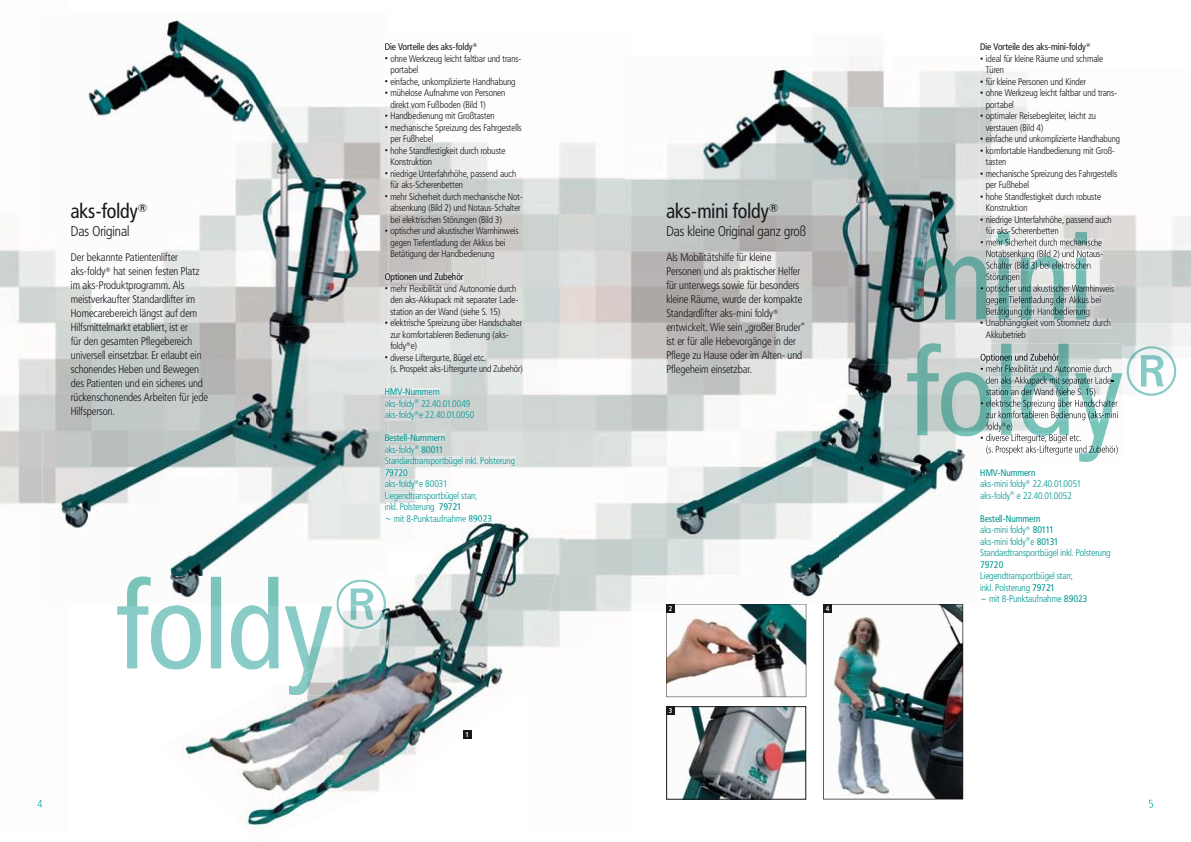
<style>
.page{position:relative;width:1191px;height:842px;background:#fff}
.page>*{position:absolute;margin:0;border:0;box-sizing:border-box;transform-origin:0 0}
.t1{font:20px "Frutiger Condensed BQ";color:#1a171c}
.t2{font:300 14px "Frutiger Condensed BQ";color:#1a171c}
.t3{font:300 11px/14px "Frutiger Condensed BQ";color:#1a171c}
.t4{font:300 9.5px/11.5px "Frutiger Condensed BQ";color:#1a171c}
.t5{font:300 9.5px/11.5px "Frutiger Condensed BQ";color:#009790}
.t6{font:9.5px "Frutiger Condensed BQ";color:#1a171c}
.t7{font:9.5px "Frutiger Condensed BQ";letter-spacing:-.01em;color:#009790}
.t8{font:700 7px "Frutiger Condensed BQ";color:#fff}
.s1{font-weight:400}
</style>
<div class="page">
<img style="left:0;top:249px;width:43px;height:557px">
<img style="left:388px;top:105px;width:237px;height:449px">
<img style="left:979px;top:70px;width:212px;height:172px">
<img style="left:1087px;top:242px;width:104px;height:104px">
<img style="left:979px;top:320px;width:108px;height:23px">
<img style="left:564px;top:554px;width:66px;height:58px">
<img style="left:630px;top:604px;width:70px;height:196px">
<img style="left:806px;top:624px;width:34px;height:176px">
<img style="left:772px;top:799px;width:34px;height:1px">
<img style="left:700px;top:799px;width:72px;height:1px">
<svg style="left:37px;top:800px;width:5px;height:8px"></svg>
<svg style="left:1149px;top:800px;width:4px;height:8px"></svg>
<img style="left:986px;top:227px;width:72px;height:5px">
<svg style="left:1092px;top:238px;width:11px;height:21px"></svg>
<img style="left:1092px;top:284px;width:22px;height:10px">
<svg style="left:1092px;top:296px;width:9px;height:9px"></svg>
<img style="left:986px;top:319px;width:125px;height:9px">
<img style="left:388px;top:273px;width:75px;height:9px">
<img style="left:388px;top:388px;width:51px;height:7px">
<img style="left:388px;top:399px;width:26px;height:10px">
<img style="left:388px;top:411px;width:26px;height:9px">
<img style="left:388px;top:434px;width:56px;height:7px">
<img style="left:388px;top:445px;width:26px;height:10px">
<img style="left:388px;top:457px;width:127px;height:9px">
<img style="left:388px;top:469px;width:19px;height:7px">
<img style="left:388px;top:480px;width:26px;height:9px">
<img style="left:388px;top:491px;width:89px;height:10px">
<img style="left:388px;top:503px;width:49px;height:9px">
<img style="left:388px;top:514px;width:78px;height:6px">
<img style="left:469px;top:515px;width:22px;height:5px">
<img style="left:43px;top:20px;width:345px;height:508px">
<svg style="left:385px;top:43px;width:3px;height:16px"></svg>
<svg style="left:385px;top:273px;width:3px;height:16px"></svg>
<svg style="left:385px;top:388px;width:3px;height:32px"></svg>
<svg style="left:385px;top:434px;width:3px;height:86px"></svg>
<img style="left:159px;top:520px;width:405px;height:306px">
<img style="left:469px;top:520px;width:22px;height:2px">
<img style="left:666px;top:604px;width:140px;height:93px">
<img style="left:668px;top:708px;width:136px;height:89px">
<div style="left:666px;top:706px;width:140px;height:93px;border:1px solid #1a171c"></div>
<img style="left:823px;top:604px;width:140px;height:195px">
<img style="left:625px;top:57px;width:354px;height:205px">
<img style="left:625px;top:262px;width:212px;height:342px">
<img style="left:837px;top:262px;width:107px;height:102px">
<img style="left:837px;top:364px;width:71px;height:197px">
<img style="left:908px;top:462px;width:60px;height:45px">
<div style="left:823px;top:604px;width:8px;height:8px;background:#1a171c"></div>
<div style="left:463px;top:731px;width:8px;height:8px;background:#1a171c"></div>
<div style="left:666px;top:706px;width:9px;height:9px;background:#1a171c"></div>
<div style="left:666px;top:604px;width:9px;height:8px;background:#1a171c"></div>
<img style="left:117px;top:605px;width:215px;height:90px">
<img style="left:127px;top:576px;width:205px;height:29px">
<img style="left:262px;top:661px;width:70px;height:34px">
<img style="left:336px;top:605px;width:26px;height:24px">
<img style="left:336px;top:579px;width:50px;height:26px">
<img style="left:362px;top:605px;width:24px;height:24px">
<svg style="left:373px;top:597px;width:15px;height:8px"></svg>
<img style="left:979px;top:232px;width:113px;height:88px">
<img style="left:986px;top:232px;width:72px;height:2px">
<img style="left:986px;top:238px;width:106px;height:8px">
<img style="left:986px;top:250px;width:106px;height:9px">
<img style="left:986px;top:261px;width:105px;height:9px">
<img style="left:986px;top:273px;width:33px;height:9px">
<img style="left:986px;top:284px;width:106px;height:10px">
<img style="left:986px;top:296px;width:106px;height:9px">
<img style="left:986px;top:307px;width:103px;height:10px">
<img style="left:986px;top:319px;width:106px;height:1px">
<img style="left:913px;top:232px;width:66px;height:88px">
<img style="left:979px;top:343px;width:143px;height:119px">
<img style="left:980px;top:353px;width:79px;height:10px">
<img style="left:986px;top:365px;width:125px;height:7px">
<img style="left:986px;top:376px;width:124px;height:10px">
<img style="left:986px;top:388px;width:109px;height:9px">
<img style="left:986px;top:399px;width:131px;height:10px">
<img style="left:986px;top:411px;width:132px;height:9px">
<img style="left:986px;top:422px;width:15px;height:10px">
<svg style="left:1002px;top:422px;width:10px;height:9px"></svg>
<img style="left:986px;top:434px;width:94px;height:9px">
<img style="left:986px;top:445px;width:129px;height:10px">
<img style="left:907px;top:343px;width:72px;height:119px">
<img style="left:1126px;top:346px;width:50px;height:50px">
<h1 class="t1" style="left:71px;top:199px;width:78px">aks-foldy<sup>®</sup></h1>
<h2 class="t2" style="left:71px;top:223px;width:60px">Das Original</h2>
<p class="t3" style="left:71px;top:250px;width:139px">Der bekannte Patientenlifter aks-foldy<sup>®</sup> hat seinen festen Platz im aks-Produktprogramm. Als meistverkaufter Standardlifter im<br>Homecarebereich längst auf dem<br>Hilfsmittelmarkt etabliert, ist er<br>für den gesamten Pflegebereich universell einsetzbar. Er erlaubt ein schonendes Heben und Bewegen des Patienten und ein sicheres und rückenschonendes Arbeiten für jede<br>Hilfsperson.</p>
<p class="t6" style="left:385px;top:41px;width:94px">Die Vorteile des aks-foldy<sup>®</sup></p>
<p class="t4" style="left:390px;top:53px;width:133px;text-indent:-6px">• ohne Werkzeug leicht faltbar und trans&shy;portabel</p>
<p class="t4" style="left:385px;top:76px;width:132px">• einfache, unkomplizierte Handhabung</p>
<p class="t4" style="left:390px;top:87px;width:116px;text-indent:-6px">• mühelose Aufnahme von Personen direkt vom Fußboden (Bild 1)</p>
<p class="t4" style="left:385px;top:110px;width:112px">• Handbedienung mit Großtasten</p>
<p class="t4" style="left:390px;top:122px;width:133px;text-indent:-6px">• mechanische Spreizung des Fahrgestells per Fußhebel</p>
<p class="t4" style="left:390px;top:145px;width:117px;text-indent:-6px">• hohe Standfestigkeit durch robuste<br>Konstruktion</p>
<p class="t4" style="left:390px;top:168px;width:127px;text-indent:-6px">• niedrige Unterfahrhöhe, passend auch für aks-Scherenbetten</p>
<p class="t4" style="left:390px;top:191px;width:134px;text-indent:-6px">• mehr Sicherheit durch mechanische Not&shy;absenkung (Bild 2) und Notaus-Schalter bei elektrischen Störungen (Bild 3)</p>
<p class="t4" style="left:390px;top:225px;width:130px;text-indent:-6px">• optischer und akustischer Warnhinweis gegen Tiefentladung der Akkus bei<br>Betätigung der Handbedienung</p>
<p class="t6" style="left:385px;top:271px;width:80px">Optionen und Zubehör</p>
<p class="t4" style="left:390px;top:283px;width:129px;text-indent:-6px">• mehr Flexibilität und Autonomie durch den aks-Akkupack mit separater Lade&shy;station an der Wand (siehe S. 15)</p>
<p class="t4" style="left:390px;top:317px;width:133px;text-indent:-6px">• elektrische Spreizung über Handschalter zur komfortableren Bedienung (aks&shy;foldy<sup>®</sup>e)</p>
<p class="t4" style="left:390px;top:352px;width:134px;text-indent:-6px">• diverse Liftergurte, Bügel etc.<br>(s. Prospekt aks-Liftergurte und Zubehör)</p>
<p class="t5" style="left:385px;top:386px;width:91px"><span class="s1">HMV-Nummern </span>aks-foldy<sup>®</sup> 22.40.01.0049 aks-foldy<sup>®</sup>e 22.40.01.0050</p>
<p class="t5" style="left:385px;top:432px;width:132px"><span class="s1">Bestell-Nummern<br></span>aks-foldy<sup>®</sup> <span class="s1">80011<br></span>Standardtransportbügel inkl. Polsterung</p>
<p class="t5" style="left:385px;top:467px;width:109px"><span class="s1">79720<br></span>aks-foldy<sup>®</sup>e 80031<br>Liegendtransportbügel starr, inkl. Polsterung <span class="s1">79721<br></span>~ mit 8-Punktaufnahme <span class="s1">89023</span></p>
<p class="t8" style="left:465px;top:730px;width:5px">1</p>
<h1 class="t1" style="left:666px;top:199px;width:113px">aks-mini foldy<sup>®</sup></h1>
<h2 class="t2" style="left:666px;top:223px;width:141px">Das kleine Original ganz groß</h2>
<p class="t3" style="left:666px;top:250px;width:140px">Als Mobilitätshilfe für kleine Personen und als praktischer Helfer für unterwegs sowie für besonders kleine Räume, wurde der kompakte Standardlifter aks-mini foldy<sup>® </sup>entwickelt. Wie sein „großer Bruder“ ist er für alle Hebevorgänge in der Pflege zu Hause oder im Alten- und Pflegeheim einsetzbar.</p>
<p class="t8" style="left:669px;top:604px;width:5px">2</p>
<p class="t8" style="left:669px;top:706px;width:5px">3</p>
<p class="t8" style="left:825px;top:604px;width:5px">4</p>
<p class="t6" style="left:980px;top:41px;width:112px">Die Vorteile des aks-mini-foldy<sup>®</sup></p>
<p class="t4" style="left:986px;top:53px;width:119px;text-indent:-6px">• ideal für kleine Räume und schmale<br>Türen</p>
<p class="t4" style="left:980px;top:76px;width:107px">• für kleine Personen und Kinder</p>
<p class="t4" style="left:986px;top:87px;width:133px;text-indent:-6px">• ohne Werkzeug leicht faltbar und trans&shy;portabel</p>
<p class="t4" style="left:986px;top:110px;width:112px;text-indent:-6px">• optimaler Reisebegleiter, leicht zu verstauen (Bild 4)</p>
<p class="t4" style="left:980px;top:133px;width:141px">• einfache und unkomplizierte Handhabung</p>
<p class="t4" style="left:986px;top:145px;width:130px;text-indent:-6px">• komfortable Handbedienung mit Groß&shy;tasten</p>
<p class="t4" style="left:986px;top:168px;width:133px;text-indent:-6px">• mechanische Spreizung des Fahrgestells per Fußhebel</p>
<p class="t4" style="left:986px;top:191px;width:117px;text-indent:-6px">• hohe Standfestigkeit durch robuste<br>Konstruktion</p>
<p class="t4" style="left:986px;top:214px;width:127px;text-indent:-6px">• niedrige Unterfahrhöhe, passend auch für aks-Scherenbetten</p>
<p class="t4" style="left:986px;top:317px;width:127px;text-indent:-6px">• Unabhängigkeit vom Stromnetz durch<br>Akkubetrieb</p>
<p class="t5" style="left:980px;top:467px;width:103px"><span class="s1">HMV-Nummern<br></span>aks-mini foldy<sup>®</sup> 22.40.01.0051 aks-foldy<sup>®</sup> e 22.40.01.0052</p>
<p class="t5" style="left:980px;top:513px;width:132px"><span class="s1">Bestell-Nummern<br></span>aks-mini foldy<sup>®</sup> <span class="s1">80111<br></span>aks-mini foldy<sup>®</sup>e <span class="s1">80131<br></span>Standardtransportbügel inkl. Polsterung</p>
<p class="t7" style="left:980px;top:558px;width:25px">79720</p>
<p class="t5" style="left:980px;top:570px;width:109px">Liegendtransportbügel starr, inkl. Polsterung <span class="s1">79721<br></span>~ mit 8-Punktaufnahme <span class="s1">89023</span></p>
</div>
